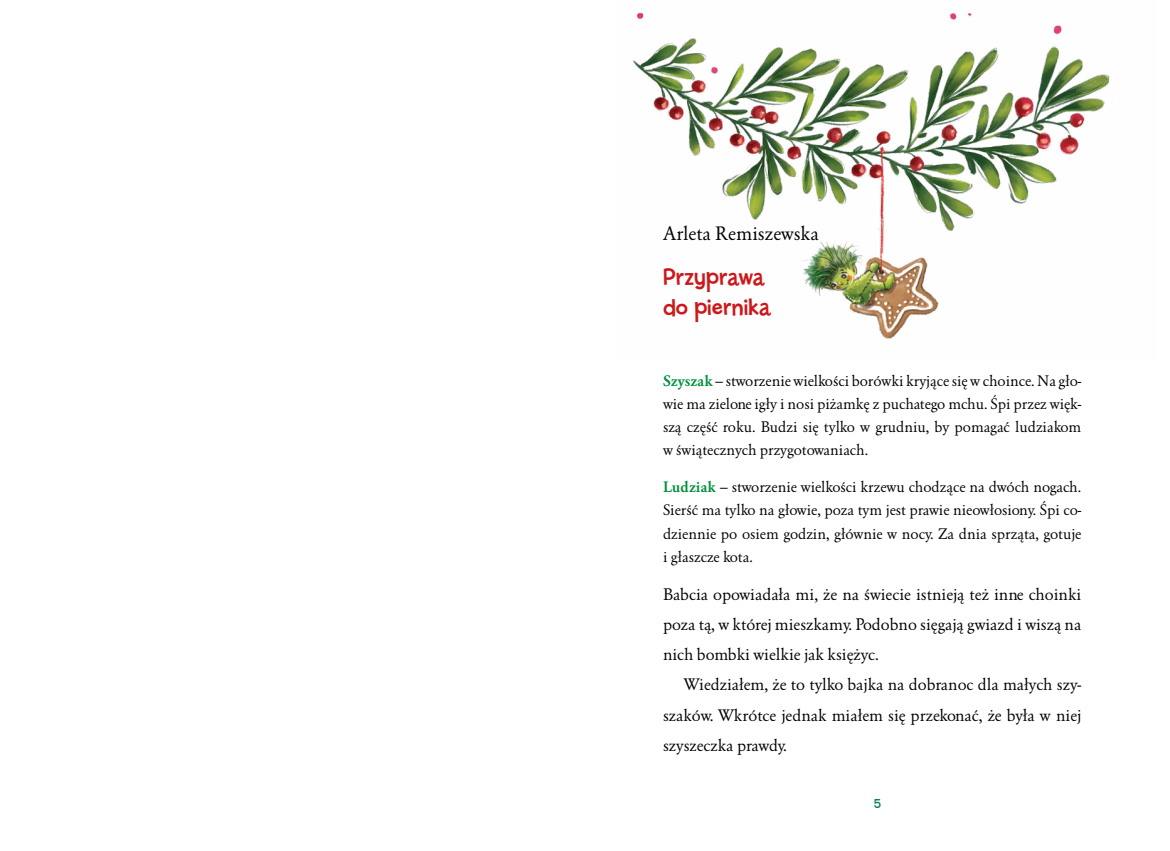
<style>
.page{position:relative;width:1170px;height:851px;background:#fff}
.page>*{position:absolute;margin:0;border:0;box-sizing:border-box;transform-origin:0 0}
.t1{font:25px/30px "Billy PL";color:#cd171a}
.t2{font:17.5px "EFN Garamo OT";color:#000}
.t3{font:15px/30px "EFN Garamo OT";color:#000;text-align:justify}
.t4{font:13.75px/23.1px "EFN Garamo OT";color:#000;text-align:justify}
.t5{font:13.75px "Billy PL";color:#00825e}
.s1{font-weight:700;color:#00903c}
</style>
<div class="page">
<img style="left:633px;top:12px;width:477px;height:327px">
<p class="t2" style="left:663px;top:222px;width:157px">Arleta Remiszewska</p>
<h1 class="t1" style="left:663px;top:263px;width:110px">Przyprawa do piernika</h1>
<p class="t4" style="left:663px;top:368px;width:420px"><span class="s1">Szyszak</span> – stworzenie wielkości borówki kryjące się w choince. Na gło&shy;wie ma zielone igły i nosi piżamkę z puchatego mchu. Śpi przez więk&shy;szą część roku. Budzi się tylko w grudniu, by pomagać ludziakom w świątecznych przygotowaniach.</p>
<p class="t4" style="left:663px;top:475px;width:420px"><span class="s1">Ludziak</span> – stworzenie wielkości krzewu chodzące na dwóch nogach.<br>Sierść ma tylko na głowie, poza tym jest prawie nieowłosiony. Śpi co&shy;dziennie po osiem godzin, głównie w nocy. Za dnia sprząta, gotuje i głaszcze kota.</p>
<p class="t3" style="left:663px;top:579px;width:420px">Babcia opowiadała mi, że na świecie istnieją też inne choinki poza tą, w której mieszkamy. Podobno sięgają gwiazd i wiszą na nich bombki wielkie jak księżyc.</p>
<p class="t3" style="left:663px;top:669px;width:420px;text-indent:21px">Wiedziałem, że to tylko bajka na dobranoc dla małych szy&shy;szaków. Wkrótce jednak miałem się przekonać, że była w niej szyszeczka prawdy.</p>
<p class="t5" style="left:873px;top:796px;width:8px">5</p>
</div>
